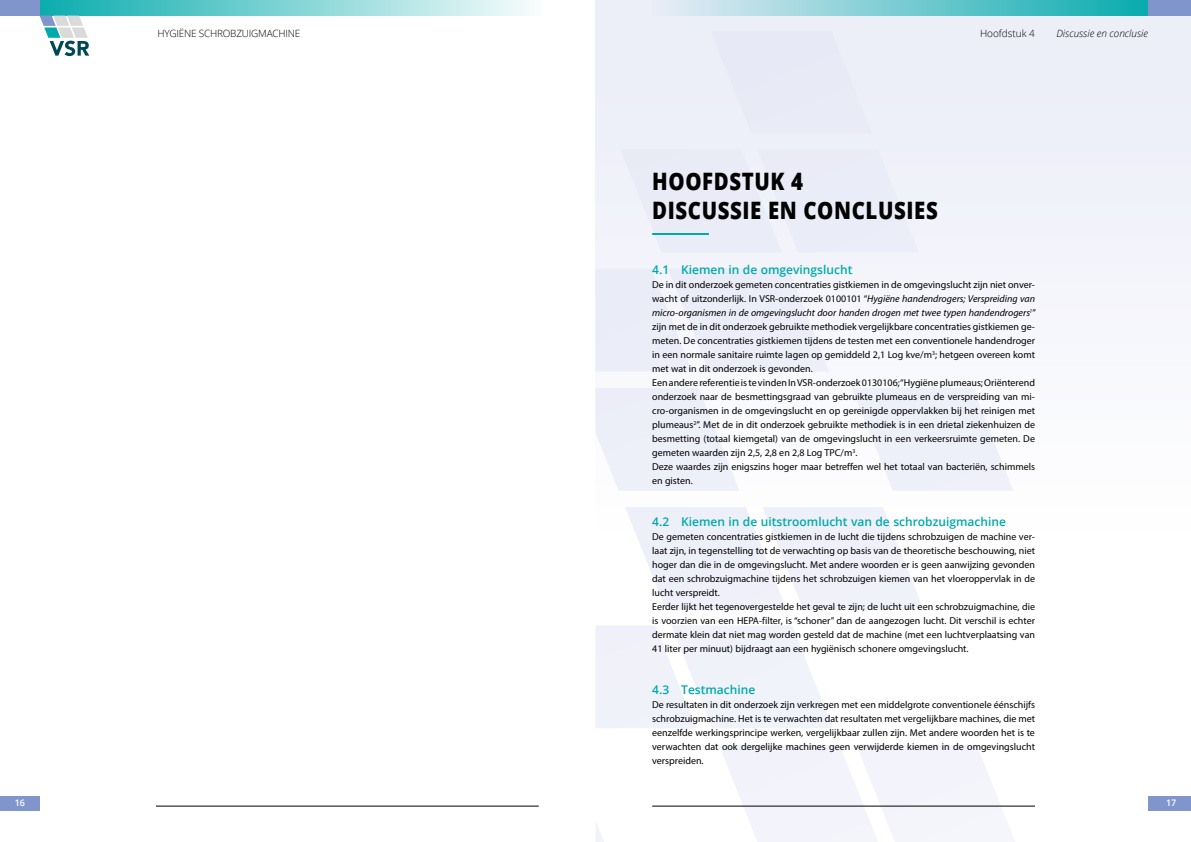
<style>
.page{position:relative;width:1191px;height:842px;background:#fff}
.page>*{position:absolute;margin:0;border:0;box-sizing:border-box;transform-origin:0 0}
.t1{font:800 24px/28.8px "Open Sans";letter-spacing:.03em;color:#000;scale:.85 1}
.t2{font:600 12px "Open Sans";color:#00a9ab}
.t3{font:10px/14px "Myriad Pro";color:#000}
.t4{font:300 10px "Open Sans";letter-spacing:-.02em;color:#000}
.t5{font:italic 300 10px "Open Sans";color:#000}
.t6{font:300 10px "Open Sans";color:#000}
.t7{font:600 9px "Open Sans";color:#fff}
.s1{font-style:italic}
</style>
<div class="page">
<div style="left:595px;top:0;width:596px;height:540px;background:linear-gradient(to right,#eef0f9,#f5f6fb)"></div>
<svg style="left:719px;top:745px;width:296px;height:97px"></svg>
<svg style="left:596px;top:823px;width:8px;height:19px"></svg>
<svg style="left:596px;top:626px;width:236px;height:102px"></svg>
<svg style="left:625px;top:508px;width:298px;height:102px"></svg>
<div style="left:621px;top:150px;width:68px;height:23px;background:#e8eaf6"></div>
<div style="left:711px;top:31px;width:142px;height:96px;background:#e8eaf6"></div>
<div style="left:652px;top:0;width:515px;height:16px;background:linear-gradient(to right,#eaedf7,#00a9ab)"></div>
<div style="left:1148px;top:0;width:43px;height:16px;background:#7f95cc"></div>
<hr style="left:652px;top:806px;width:383px;height:1px;background:#000">
<div style="left:1148px;top:796px;width:43px;height:14px;background:#7f95cc"></div>
<div style="left:25px;top:0;width:515px;height:16px;background:linear-gradient(to right,#04aaac,#f8fcfc)"></div>
<div style="left:0;top:0;width:40px;height:16px;background:#7f95cc"></div>
<hr style="left:156px;top:806px;width:383px;height:1px;background:#000">
<svg style="left:40px;top:16px;width:49px;height:40px"></svg>
<div style="left:0;top:796px;width:40px;height:14px;background:#7f95cc"></div>
<hr style="left:652px;top:233px;width:57px;height:2px;background:#00a9ab">
<p class="t4" style="left:157px;top:26px;width:144px">HYGIËNE SCHROBZUIGMACHINE</p>
<p class="t7" style="left:15px;top:796px;width:12px">16</p>
<p class="t6" style="left:980px;top:26px;width:56px">Hoofdstuk 4</p>
<p class="t5" style="left:1056px;top:26px;width:93px">Discussie en conclusie</p>
<h1 class="t1" style="left:652px;top:166px;width:337px">HOOFDSTUK 4<br>DISCUSSIE EN CONCLUSIES</h1>
<p class="t2" style="left:652px;top:261px;width:202px">4.1 Kiemen in de omgevingslucht</p>
<p class="t3" style="left:652px;top:277px;width:385px">De in dit onderzoek gemeten concentraties gistkiemen in de omgevingslucht zijn niet onver&shy;wacht of uitzonderlijk. In VSR-onderzoek 0100101 “<span class="s1">Hygiëne handendrogers; Verspreiding van micro-organismen in de omgevingslucht door handen drogen met twee typen handendrogers</span><sup>1</sup>” zijn met de in dit onderzoek gebruikte methodiek vergelijkbare concentraties gistkiemen ge&shy;meten. De concentraties gistkiemen tijdens de testen met een conventionele handendroger in een normale sanitaire ruimte lagen op gemiddeld 2,1 Log kve/m<sup>3</sup>; hetgeen overeen komt met wat in dit onderzoek is gevonden.<br>Een andere referentie is te vinden In VSR-onderzoek 0130106; “Hygiëne plumeaus; Oriënterend onderzoek naar de besmettingsgraad van gebruikte plumeaus en de verspreiding van mi&shy;cro-organismen in de omgevingslucht en op gereinigde oppervlakken bij het reinigen met plumeaus<sup>2</sup>”. Met de in dit onderzoek gebruikte methodiek is in een drietal ziekenhuizen de besmetting (totaal kiemgetal) van de omgevingslucht in een verkeersruimte gemeten. De gemeten waarden zijn 2,5, 2,8 en 2,8 Log TPC/m<sup>3</sup>.<br>Deze waardes zijn enigszins hoger maar betreffen wel het totaal van bacteriën, schimmels en gisten.</p>
<p class="t2" style="left:652px;top:513px;width:355px">4.2 Kiemen in de uitstroomlucht van de schrobzuigmachine</p>
<p class="t3" style="left:652px;top:529px;width:384px">De gemeten concentraties gistkiemen in de lucht die tijdens schrobzuigen de machine ver&shy;laat zijn, in tegenstelling tot de verwachting op basis van de theoretische beschouwing, niet hoger dan die in de omgevingslucht. Met andere woorden er is geen aanwijzing gevonden dat een schrobzuigmachine tijdens het schrobzuigen kiemen van het vloeroppervlak in de lucht verspreidt.<br>Eerder lijkt het tegenovergestelde het geval te zijn; de lucht uit een schrobzuigmachine, die is voorzien van een HEPA-filter, is “schoner” dan de aangezogen lucht. Dit verschil is echter dermate klein dat niet mag worden gesteld dat de machine (met een luchtverplaatsing van 41 liter per minuut) bijdraagt aan een hygiënisch schonere omgevingslucht.</p>
<p class="t2" style="left:652px;top:681px;width:105px">4.3 Testmachine</p>
<p class="t3" style="left:652px;top:697px;width:384px;text-align:justify">De resultaten in dit onderzoek zijn verkregen met een middelgrote conventionele éénschijfs schrobzuigmachine. Het is te verwachten dat resultaten met vergelijkbare machines, die met eenzelfde werkingsprincipe werken, vergelijkbaar zullen zijn. Met andere woorden het is te verwachten dat ook dergelijke machines geen verwijderde kiemen in de omgevingslucht verspreiden.</p>
<p class="t7" style="left:1166px;top:796px;width:12px">17</p>
</div>
